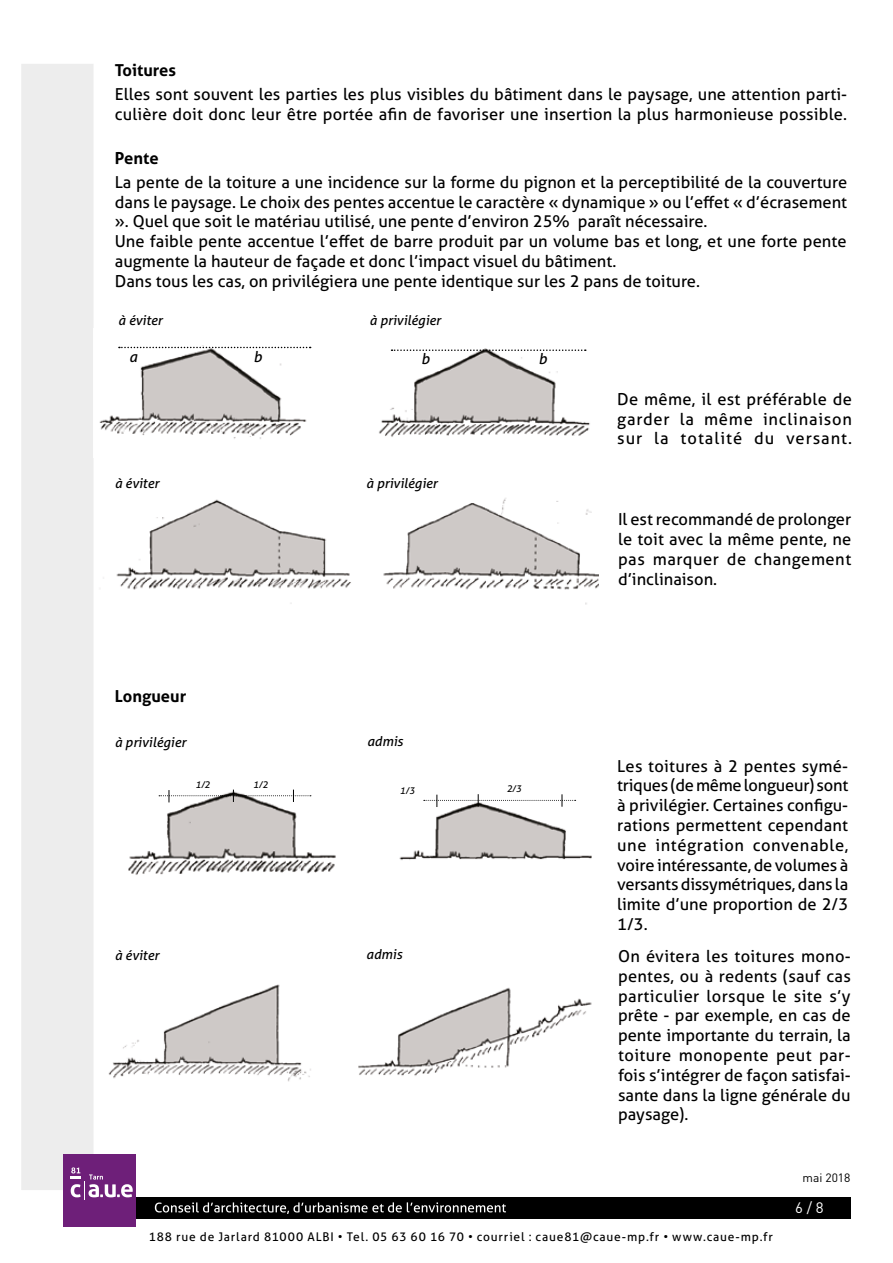
<style>
.page{position:relative;width:893px;height:1263px;background:#fff}
.page>*{position:absolute;margin:0;border:0;box-sizing:border-box;transform-origin:0 0}
.t1{font:16.5px/19.8px "Aller";color:#000;text-align:justify}
.t2{font:700 16.5px "Aller";color:#000}
.t3{font:italic 15px "Aller";color:#000}
.t4{font:15px "DIN";color:#fff}
.t5{font:italic 13.5px "Aller";color:#000}
.t6{font:12px "Aller";letter-spacing:.065em;color:#000}
.t7{font:12px "DIN";color:#000}
.t8{font:italic 9.45px "Aller";color:#000}
</style>
<div class="page">
<div style="left:21px;top:64px;width:73px;height:1126px;background:#ededed"></div>
<div style="left:136px;top:1197px;width:714px;height:22px;background:#000"></div>
<div style="left:64px;top:1154px;width:72px;height:72px;background:#6e1f79"></div>
<svg style="left:71px;top:1167px;width:62px;height:33px"></svg>
<svg style="left:155px;top:1202px;width:351px;height:12px"></svg>
<img style="left:103px;top:498px;width:495px;height:106px">
<img style="left:399px;top:800px;width:193px;height:60px">
<svg style="left:424px;top:794px;width:152px;height:13px"></svg>
<img style="left:99px;top:345px;width:491px;height:94px">
<svg style="left:119px;top:347px;width:192px;height:1px"></svg>
<svg style="left:392px;top:349px;width:194px;height:2px"></svg>
<img style="left:128px;top:789px;width:208px;height:86px">
<svg style="left:159px;top:790px;width:152px;height:12px"></svg>
<img style="left:108px;top:984px;width:484px;height:98px">
<p class="t2" style="left:115px;top:60px;width:63px">Toitures</p>
<p class="t1" style="left:115px;top:84px;width:734px">Elles sont souvent les parties les plus visibles du bâtiment dans le paysage, une attention parti&shy;culière doit donc leur être portée afin de favoriser une insertion la plus harmonieuse possible.</p>
<p class="t2" style="left:115px;top:148px;width:45px">Pente</p>
<p class="t1" style="left:115px;top:172px;width:734px;text-align:left">La pente de la toiture a une incidence sur la forme du pignon et la perceptibilité de la couverture dans le paysage. Le choix des pentes accentue le caractère « dynamique » ou l’effet « d’écrasement ». Quel que soit le matériau utilisé, une pente d’environ 25% paraît nécessaire.<br>Une faible pente accentue l’effet de barre produit par un volume bas et long, et une forte pente augmente la hauteur de façade et donc l’impact visuel du bâtiment.<br>Dans tous les cas, on privilégiera une pente identique sur les 2 pans de toiture.</p>
<p class="t5" style="left:118px;top:312px;width:46px">à éviter</p>
<p class="t5" style="left:370px;top:312px;width:73px">à privilégier</p>
<p class="t3" style="left:129px;top:348px;width:10px">a</p>
<p class="t3" style="left:253px;top:348px;width:10px">b</p>
<p class="t3" style="left:421px;top:349px;width:10px">b</p>
<p class="t3" style="left:538px;top:349px;width:10px">b</p>
<p class="t5" style="left:115px;top:475px;width:46px">à éviter</p>
<p class="t2" style="left:115px;top:686px;width:73px">Longueur</p>
<p class="t5" style="left:366px;top:475px;width:73px">à privilégier</p>
<p class="t5" style="left:115px;top:734px;width:73px">à privilégier</p>
<p class="t5" style="left:367px;top:733px;width:38px">admis</p>
<p class="t8" style="left:400px;top:785px;width:16px">1/3</p>
<p class="t8" style="left:507px;top:783px;width:16px">2/3</p>
<p class="t8" style="left:195px;top:778px;width:16px">1/2</p>
<p class="t8" style="left:253px;top:778px;width:16px">1/2</p>
<p class="t5" style="left:115px;top:947px;width:46px">à éviter</p>
<p class="t5" style="left:366px;top:946px;width:38px">admis</p>
<p class="t1" style="left:617px;top:389px;width:236px">De même, il est préférable de garder la même inclinaison sur la totalité du versant.</p>
<p class="t1" style="left:618px;top:510px;width:235px">Il est recommandé de prolonger le toit avec la même pente, ne pas marquer de changement d’inclinaison.</p>
<p class="t1" style="left:617px;top:756px;width:233px">Les toitures à 2 pentes symé&shy;triques (de même longueur) sont à privilégier. Certaines configu&shy;rations permettent cependant une intégration convenable, voire intéressante, de volumes à versants dissymétriques, dans la limite d’une proportion de 2/3<br>1/3.</p>
<p class="t1" style="left:618px;top:946px;width:234px">On évitera les toitures mono&shy;pentes, ou à redents (sauf cas particulier lorsque le site s’y prête - par exemple, en cas de pente importante du terrain, la toiture monopente peut par&shy;fois s’intégrer de façon satisfai&shy;sante dans la ligne générale du paysage).</p>
<p class="t7" style="left:802px;top:1170px;width:49px">mai 2018</p>
<p class="t4" style="left:795px;top:1198px;width:30px">6 / 8</p>
<p class="t6" style="left:149px;top:1229px;width:626px">188 rue de Jarlard 81000 ALBI • Tel. 05 63 60 16 70 • courriel : caue81@caue-mp.fr • www.caue-mp.fr</p>
</div>
